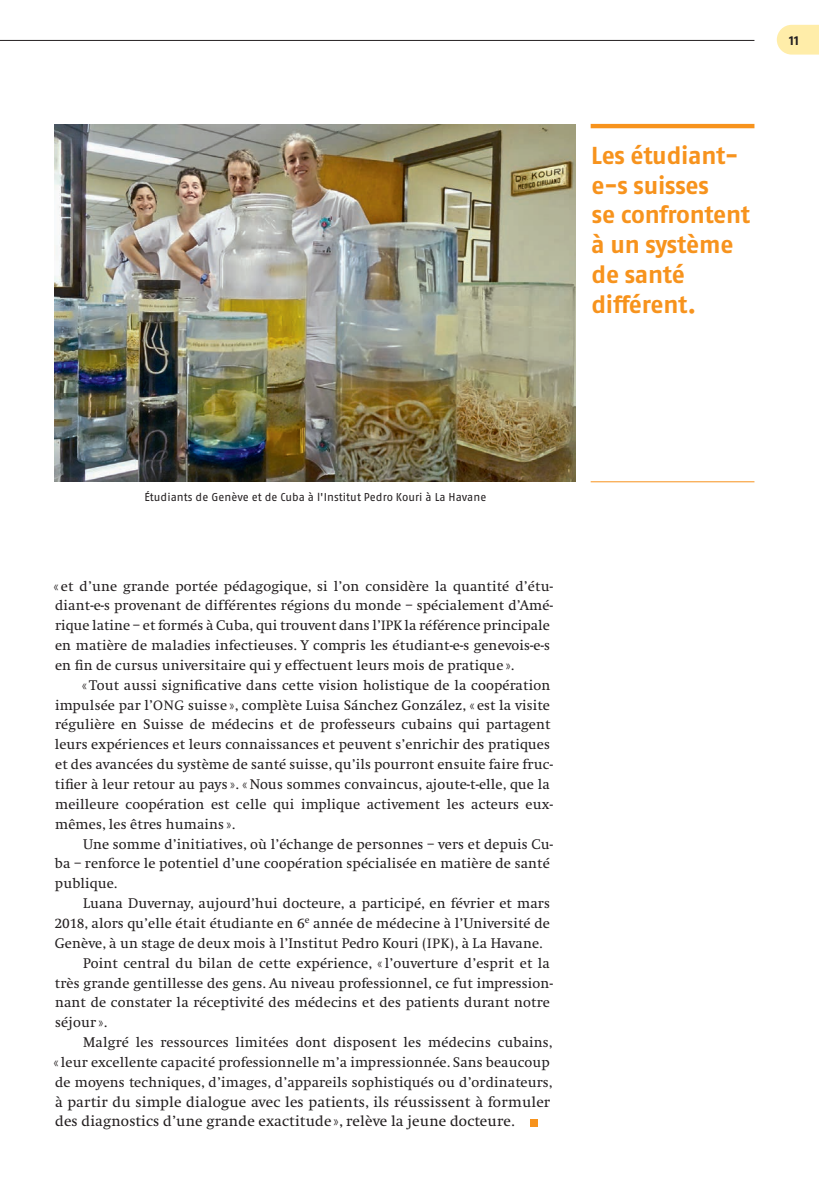
<style>
.page{position:relative;width:819px;height:1191px;background:#fff}
.page>*{position:absolute;margin:0;border:0;box-sizing:border-box;transform-origin:0 0}
.t1{font:700 24.5px/29.8px "Fago OT";letter-spacing:-.01em;color:#f7931d}
.t2{font:15.4px/19.8px "Swift";letter-spacing:.01em;color:#231f20}
.t3{font:14.53px/19.8px "Swift";letter-spacing:.01em;color:#231f20}
.t4{font:700 13.12px "Fago OT";color:#231f20}
.t5{font:11.38px "Fago OT";letter-spacing:.005em;color:#231f20}
.s1{font-size:14.17px}
</style>
<div class="page">
<svg style="left:776px;top:25px;width:43px;height:30px"></svg>
<div style="left:530px;top:1119px;width:7px;height:7px;background:#f7931d"></div>
<img style="left:55px;top:124px;width:520px;height:357px">
<hr style="left:590px;top:124px;width:164px;height:4px;background:#f7931d">
<hr style="left:590px;top:481px;width:164px;height:1px;background:#f7931d">
<hr style="left:0;top:40px;width:754px;height:1px;background:#231f20">
<p class="t4" style="left:789px;top:32px;width:11px">11</p>
<h1 class="t1" style="left:591px;top:140px;width:160px">Les étudiant&shy;e-s suisses<br>se confrontent à un système de santé différent.</h1>
<p class="t5" style="left:144px;top:490px;width:343px">Étudiants de Genève et de Cuba à l'Institut Pedro Kouri à La Havane</p>
<p class="t3" style="left:53px;top:576px;width:501px">« et d’une grande portée pédagogique, si l’on considère la quantité d’étu&shy;diant-e-s provenant de différentes régions du monde – spécialement d’Amé&shy;rique latine – et formés à Cuba, qui trouvent dans l’<span class="s1">IPK</span> la référence principale en matière de maladies infectieuses. Y compris les étudiant-e-s genevois-e-s en fin de cursus universitaire qui y effectuent leurs mois de pratique ».</p>
<p class="t3" style="left:55px;top:675px;width:499px;text-indent:27px">« Tout aussi significative dans cette vision holistique de la coopération impulsée par l’<span class="s1">ONG</span> suisse », complète Luisa Sánchez González, « est la visite régulière en Suisse de médecins et de professeurs cubains qui partagent leurs expériences et leurs connaissances et peuvent s’enrichir des pratiques et des avancées du système de santé suisse, qu’ils pourront ensuite faire fruc&shy;tifier à leur retour au pays ». «Nous sommes convaincus, ajoute-t-elle, que la meilleure coopération est celle qui implique activement les acteurs eux&shy;mêmes, les êtres humains ».</p>
<p class="t3" style="left:55px;top:834px;width:499px;text-indent:28px">Une somme d’initiatives, où l’échange de personnes – vers et depuis Cu&shy;ba – renforce le potentiel d’une coopération spécialisée en matière de santé publique.</p>
<p class="t3" style="left:83px;top:893px;width:468px">Luana Duvernay, aujourd’hui docteure, a participé, en février et mars</p>
<p class="t3" style="left:54px;top:913px;width:497px">2018, alors qu’elle était étudiante en 6<sup>e</sup> année de médecine à l’Université de</p>
<p class="t3" style="left:55px;top:933px;width:489px">Genève, à un stage de deux mois à l’Institut Pedro Kouri (<span class="s1">IPK</span>), à La Havane.</p>
<p class="t3" style="left:83px;top:953px;width:468px">Point central du bilan de cette expérience, «l’ouverture d’esprit et la</p>
<p class="t3" style="left:55px;top:973px;width:499px">très grande gentillesse des gens. Au niveau professionnel, ce fut impression-</p>
<p class="t3" style="left:55px;top:993px;width:496px">nant de constater la réceptivité des médecins et des patients durant notre</p>
<p class="t3" style="left:55px;top:1013px;width:53px">séjour ».</p>
<p class="t3" style="left:83px;top:1032px;width:471px">Malgré les ressources limitées dont disposent les médecins cubains,</p>
<p class="t3" style="left:53px;top:1052px;width:498px">«leur excellente capacité professionnelle m’a impressionnée. Sans beaucoup</p>
<p class="t3" style="left:55px;top:1072px;width:499px">de moyens techniques, d’images, d’appareils sophistiqués ou d’ordinateurs,</p>
<p class="t2" style="left:55px;top:1092px;width:496px">à partir du simple dialogue avec les patients, ils réussissent à formuler des diagnostics d’une grande exactitude», relève la jeune docteure.</p>
</div>
